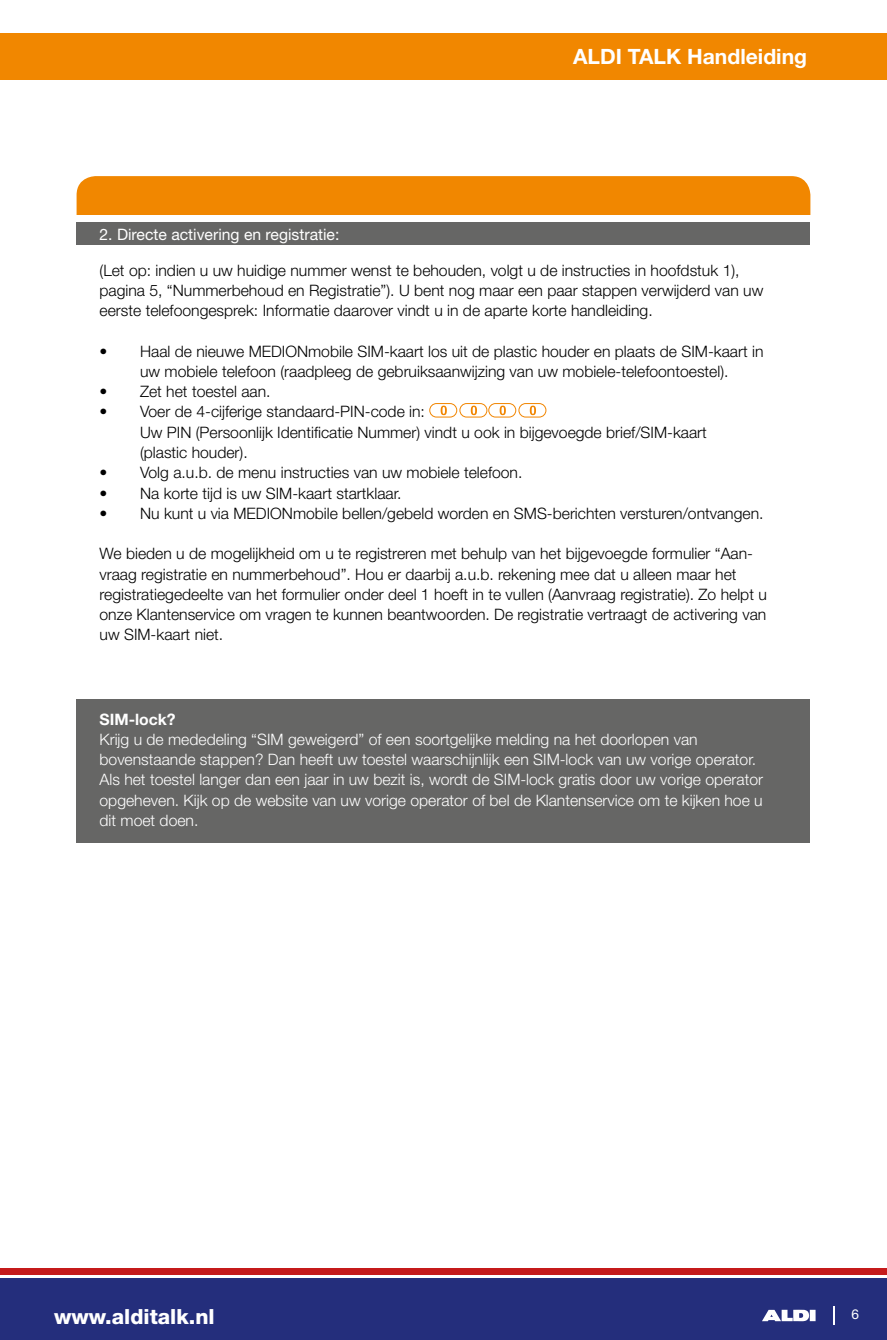
<style>
.page{position:relative;width:887px;height:1340px;background:#fff}
.page>*{position:absolute;margin:0;border:0;box-sizing:border-box;transform-origin:0 0}
.t1{font:700 21.15px "Helvetica Neue LT";color:#fff}
.t2{font:800 20.93px "Helvetica Neue LT";color:#fff}
.t3{font:300 15.75px/20.2px "Helvetica Neue LT";color:#000}
.t4{font:300 15.75px/20.2px "Helvetica Neue LT";color:#fff}
.t5{font:15.75px "Helvetica Neue LT";color:#fff}
.t6{font:700 15.75px "Helvetica Neue LT";color:#fff}
.t7{font:13.72px "Helvetica Neue LT";color:#fff}
</style>
<div class="page">
<div style="left:77px;top:176px;width:733px;height:39px;background:#f18700"></div>
<div style="left:77px;top:222px;width:733px;height:23px;background:#666665"></div>
<div style="left:77px;top:699px;width:733px;height:143px;background:#666665"></div>
<div style="left:429px;top:403px;width:28px;height:14px;border:1px solid #f18500;border-radius:7px"></div>
<svg style="left:440px;top:405px;width:7px;height:10px"></svg>
<div style="left:459px;top:403px;width:28px;height:14px;border:1px solid #f18500;border-radius:7px"></div>
<svg style="left:471px;top:405px;width:6px;height:10px"></svg>
<div style="left:488px;top:403px;width:28px;height:14px;border:1px solid #f18500;border-radius:7px"></div>
<svg style="left:499px;top:405px;width:7px;height:10px"></svg>
<div style="left:518px;top:403px;width:28px;height:14px;border:1px solid #f18500;border-radius:7px"></div>
<svg style="left:530px;top:405px;width:6px;height:10px"></svg>
<div style="left:0;top:33px;width:887px;height:46px;background:#f18700"></div>
<div style="left:0;top:1278px;width:887px;height:61px;background:#242e7c"></div>
<div style="left:0;top:1268px;width:887px;height:6px;background:#c51a1b"></div>
<svg style="left:833px;top:1306px;width:1px;height:18px"></svg>
<div style="left:809px;top:1309px;width:6px;height:12px;background:#fff"></div>
<svg style="left:762px;top:1309px;width:47px;height:12px"></svg>
<p class="t5" style="left:99px;top:225px;width:241px">2. Directe activering en registratie:</p>
<h1 class="t1" style="left:573px;top:44px;width:235px">ALDI TALK Handleiding</h1>
<p class="t3" style="left:99px;top:259px;width:665px">(Let op: indien u uw huidige nummer wenst te behouden, volgt u de instructies in hoofdstuk 1), pagina 5, “Nummerbehoud en Registratie”). U bent nog maar een paar stappen verwijderd van uw eerste telefoongesprek: Informatie daarover vindt u in de aparte korte handleiding.</p>
<p class="t3" style="left:99px;top:340px;width:665px;text-align:center">• Haal de nieuwe MEDIONmobile SIM-kaart los uit de plastic houder en plaats de SIM-kaart in uw mobiele telefoon (raadpleeg de gebruiksaanwijzing van uw mobiele-telefoontoestel).</p>
<p class="t3" style="left:99px;top:381px;width:172px">• Zet het toestel aan.</p>
<p class="t3" style="left:140px;top:401px;width:568px;text-indent:-41px">• Voer de 4-cijferige standaard-PIN-code in:<br>Uw PIN (Persoonlijk Identificatie Nummer) vindt u ook in bijgevoegde brief/SIM-kaart (plastic houder).</p>
<p class="t3" style="left:100px;top:462px;width:424px">• Volg a.u.b. de menu instructies van uw mobiele telefoon.</p>
<p class="t3" style="left:100px;top:482px;width:303px">• Na korte tijd is uw SIM-kaart startklaar.</p>
<p class="t3" style="left:100px;top:502px;width:665px">• Nu kunt u via MEDIONmobile bellen/gebeld worden en SMS-berichten versturen/ontvangen.</p>
<p class="t3" style="left:100px;top:543px;width:668px">We bieden u de mogelijkheid om u te registreren met behulp van het bijgevoegde formulier “Aan&shy;vraag registratie en nummerbehoud”. Hou er daarbij a.u.b. rekening mee dat u alleen maar het registratiegedeelte van het formulier onder deel 1 hoeft in te vullen (Aanvraag registratie). Zo helpt u onze Klantenservice om vragen te kunnen beantwoorden. De registratie vertraagt de activering van uw SIM-kaart niet.</p>
<p class="t6" style="left:99px;top:709px;width:78px">SIM-lock?</p>
<p class="t4" style="left:99px;top:729px;width:665px">Krijg u de mededeling “SIM geweigerd” of een soortgelijke melding na het doorlopen van bovenstaande stappen? Dan heeft uw toestel waarschijnlijk een SIM-lock van uw vorige operator.<br>Als het toestel langer dan een jaar in uw bezit is, wordt de SIM-lock gratis door uw vorige operator opgeheven. Kijk op de website van uw vorige operator of bel de Klantenservice om te kijken hoe u dit moet doen.</p>
<h2 class="t2" style="left:54px;top:1303px;width:162px">www.alditalk.nl</h2>
<p class="t7" style="left:851px;top:1305px;width:9px">6</p>
</div>
